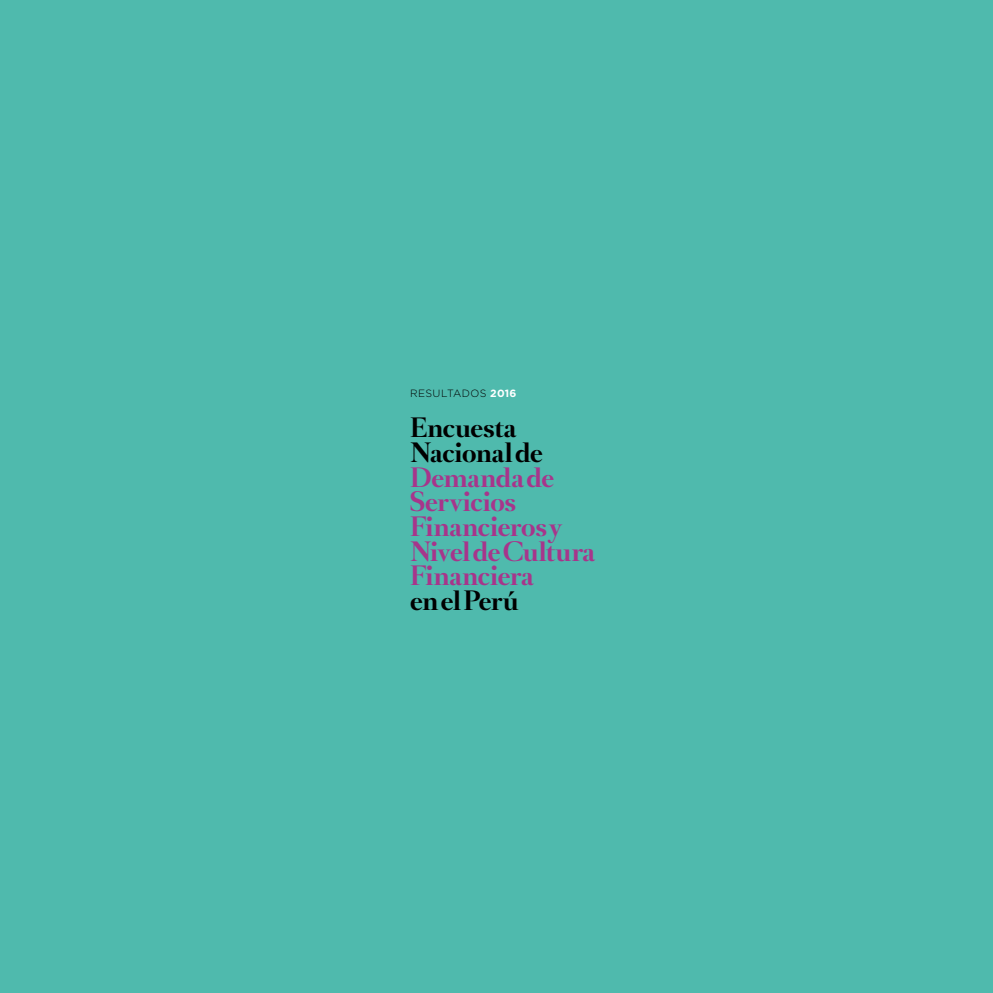
<style>
.page{position:relative;width:993px;height:993px;background:#fff}
.page>*{position:absolute;margin:0;border:0;box-sizing:border-box;transform-origin:0 0}
.t1{font:700 23.97px/24.7px "Romain Headline";letter-spacing:-.005em;color:#a7358b}
.t2{font:700 23.97px/24.7px "Romain Headline";letter-spacing:-.01em;color:#000}
.t3{font:300 10.5px "Gotham";letter-spacing:.035em;color:#000}
.s1{font-weight:700;color:#fff}
</style>
<div class="page">
<div style="left:0;top:0;width:992px;height:992px;background:#4fbaad"></div>
<p class="t3" style="left:410px;top:386px;width:108px">RESULTADOS <span class="s1">2016</span></p>
<p class="t2" style="left:410px;top:416px;width:134px">Encuesta<br>Nacional de</p>
<p class="t1" style="left:410px;top:465px;width:186px">Demandade<br>Servicios<br>Financieros y<br>Nivel de Cultura<br>Financiera</p>
<p class="t2" style="left:410px;top:588px;width:110px">en el Perú</p>
</div>
